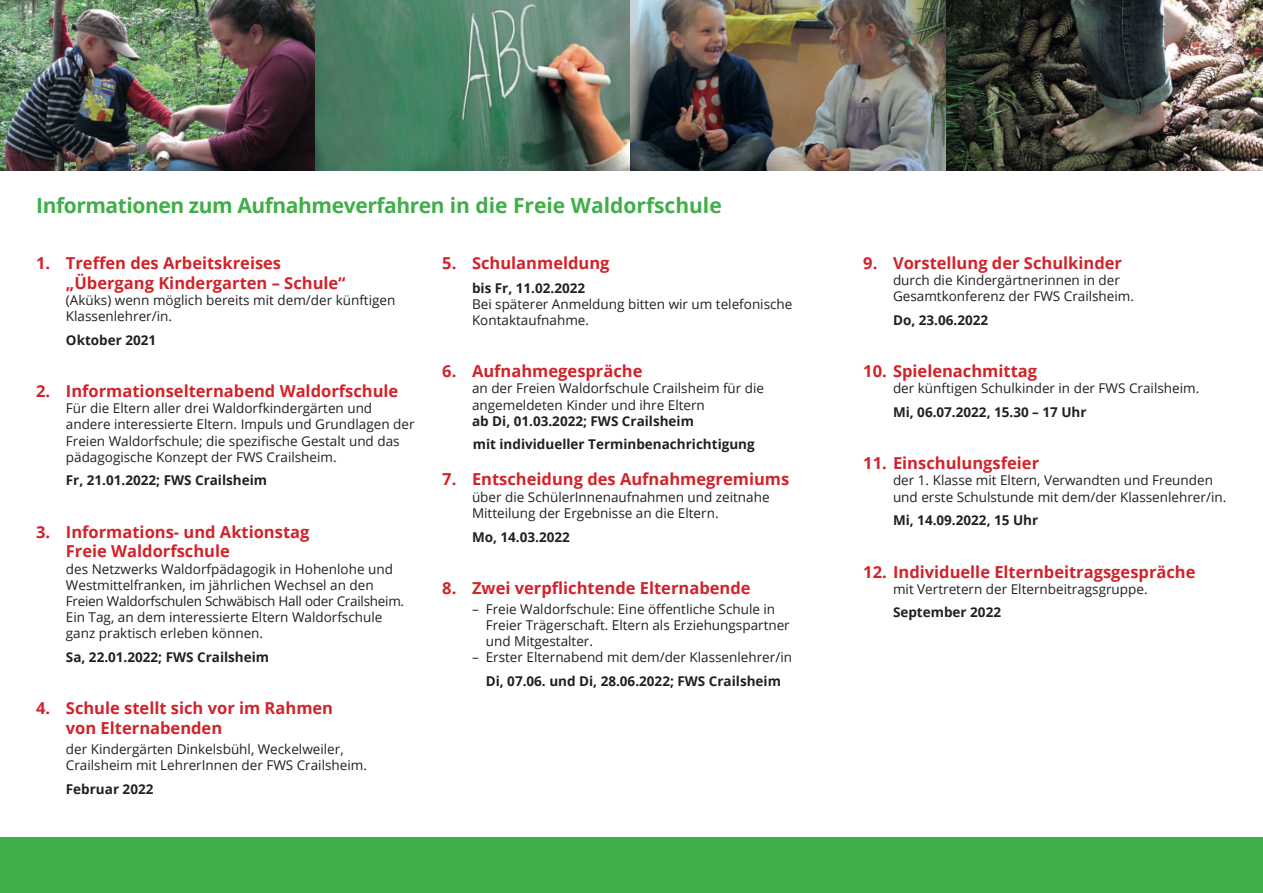
<style>
.page{position:relative;width:1263px;height:893px;background:#fff}
.page>*{position:absolute;margin:0;border:0;box-sizing:border-box;transform-origin:0 0}
.t1{font:700 21px "Open Sans";letter-spacing:-.02em;color:#40ae49}
.t2{font:700 16.5px/19.8px "Open Sans";color:#d1232a}
.t3{font:13.5px/16.2px "Open Sans";color:#231f20}
.t4{font:700 13.5px/23.7px "Open Sans";color:#231f20}
</style>
<div class="page">
<img style="left:0;top:0;width:1263px;height:170px">
<div style="left:0;top:838px;width:1263px;height:55px;background:#40ae49"></div>
<h1 class="t1" style="left:36px;top:190px;width:687px">Informationen zum Aufnahmeverfahren in die Freie Waldorfschule</h1>
<p class="t2" style="left:66px;top:253px;width:281px;text-indent:-30px">1. Treffen des Arbeitskreises „Übergang Kindergarten – Schule“</p>
<p class="t3" style="left:66px;top:291px;width:331px">(Aküks) wenn möglich bereits mit dem/der künftigen<br>Klassenlehrer/in.</p>
<p class="t4" style="left:66px;top:328px;width:92px">Oktober 2021</p>
<p class="t2" style="left:36px;top:381px;width:364px">2. Informationselternabend Waldorfschule</p>
<p class="t3" style="left:66px;top:400px;width:350px">Für die Eltern aller drei Waldorfkindergärten und andere interessierte Eltern. Impuls und Grundlagen der Freien Waldorfschule; die spezifische Gestalt und das pädagogische Konzept der FWS Crailsheim.</p>
<p class="t4" style="left:66px;top:468px;width:203px">Fr, 21.01.2022; FWS Crailsheim</p>
<p class="t2" style="left:66px;top:521px;width:245px;text-indent:-30px">3. Informations- und Aktionstag<br>Freie Waldorfschule</p>
<p class="t3" style="left:66px;top:560px;width:340px">des Netzwerks Waldorfpädagogik in Hohenlohe und Westmittelfranken, im jährlichen Wechsel an den Freien Waldorfschulen Schwäbisch Hall oder Crailsheim.<br>Ein Tag, an dem interessierte Eltern Waldorfschule ganz praktisch erleben können.</p>
<p class="t4" style="left:66px;top:645px;width:205px">Sa, 22.01.2022; FWS Crailsheim</p>
<p class="t2" style="left:66px;top:698px;width:269px;text-indent:-30px">4. Schule stellt sich vor im Rahmen von Elternabenden</p>
<p class="t3" style="left:66px;top:741px;width:303px">der Kindergärten Dinkelsbühl, Weckelweiler,<br>Crailsheim mit LehrerInnen der FWS Crailsheim.</p>
<p class="t4" style="left:66px;top:777px;width:89px">Februar 2022</p>
<p class="t2" style="left:442px;top:253px;width:169px">5. Schulanmeldung</p>
<p class="t4" style="left:472px;top:275px;width:115px">bis Fr, 11.02.2022</p>
<p class="t3" style="left:472px;top:295px;width:322px">Bei späterer Anmeldung bitten wir um telefonische<br>Kontaktaufnahme.</p>
<p class="t2" style="left:442px;top:361px;width:202px">6. Aufnahmegespräche</p>
<p class="t3" style="left:472px;top:380px;width:294px">an der Freien Waldorfschule Crailsheim für die angemeldeten Kinder und ihre Eltern</p>
<p class="t4" style="left:472px;top:409px;width:284px">ab Di, 01.03.2022; FWS Crailsheim<br>mit individueller Terminbenachrichtigung</p>
<p class="t2" style="left:442px;top:469px;width:349px">7. Entscheidung des Aufnahmegremiums</p>
<p class="t3" style="left:472px;top:488px;width:299px">über die SchülerInnenaufnahmen und zeitnahe<br>Mitteilung der Ergebnisse an die Eltern.</p>
<p class="t4" style="left:472px;top:524px;width:99px">Mo, 14.03.2022</p>
<p class="t2" style="left:442px;top:577px;width:310px">8. Zwei verpflichtende Elternabende</p>
<p class="t3" style="left:486px;top:600px;width:306px;text-indent:-14px">– Freie Waldorfschule: Eine öffentliche Schule in<br>Freier Trägerschaft. Eltern als Erziehungspartner und Mitgestalter.</p>
<p class="t3" style="left:472px;top:649px;width:321px">– Erster Elternabend mit dem/der Klassenlehrer/in</p>
<p class="t4" style="left:486px;top:669px;width:297px">Di, 07.06. und Di, 28.06.2022; FWS Crailsheim</p>
<p class="t2" style="left:863px;top:253px;width:260px">9. Vorstellung der Schulkinder</p>
<p class="t3" style="left:893px;top:272px;width:243px">durch die Kindergärtnerinnen in der<br>Gesamtkonferenz der FWS Crailsheim.</p>
<p class="t4" style="left:893px;top:308px;width:97px">Do, 23.06.2022</p>
<p class="t2" style="left:863px;top:361px;width:175px">10. Spielenachmittag</p>
<p class="t3" style="left:893px;top:380px;width:308px">der künftigen Schulkinder in der FWS Crailsheim.</p>
<p class="t4" style="left:893px;top:400px;width:195px">Mi, 06.07.2022, 15.30 – 17 Uhr</p>
<p class="t2" style="left:863px;top:453px;width:177px">11. Einschulungsfeier</p>
<p class="t3" style="left:893px;top:472px;width:335px">der 1. Klasse mit Eltern, Verwandten und Freunden und erste Schulstunde mit dem/der Klassenlehrer/in.</p>
<p class="t4" style="left:893px;top:508px;width:147px">Mi, 14.09.2022, 15 Uhr</p>
<p class="t2" style="left:863px;top:561px;width:334px">12. Individuelle Elternbeitragsgespräche</p>
<p class="t3" style="left:893px;top:580px;width:256px">mit Vertretern der Elternbeitragsgruppe.</p>
<p class="t4" style="left:893px;top:600px;width:110px">September 2022</p>
</div>
